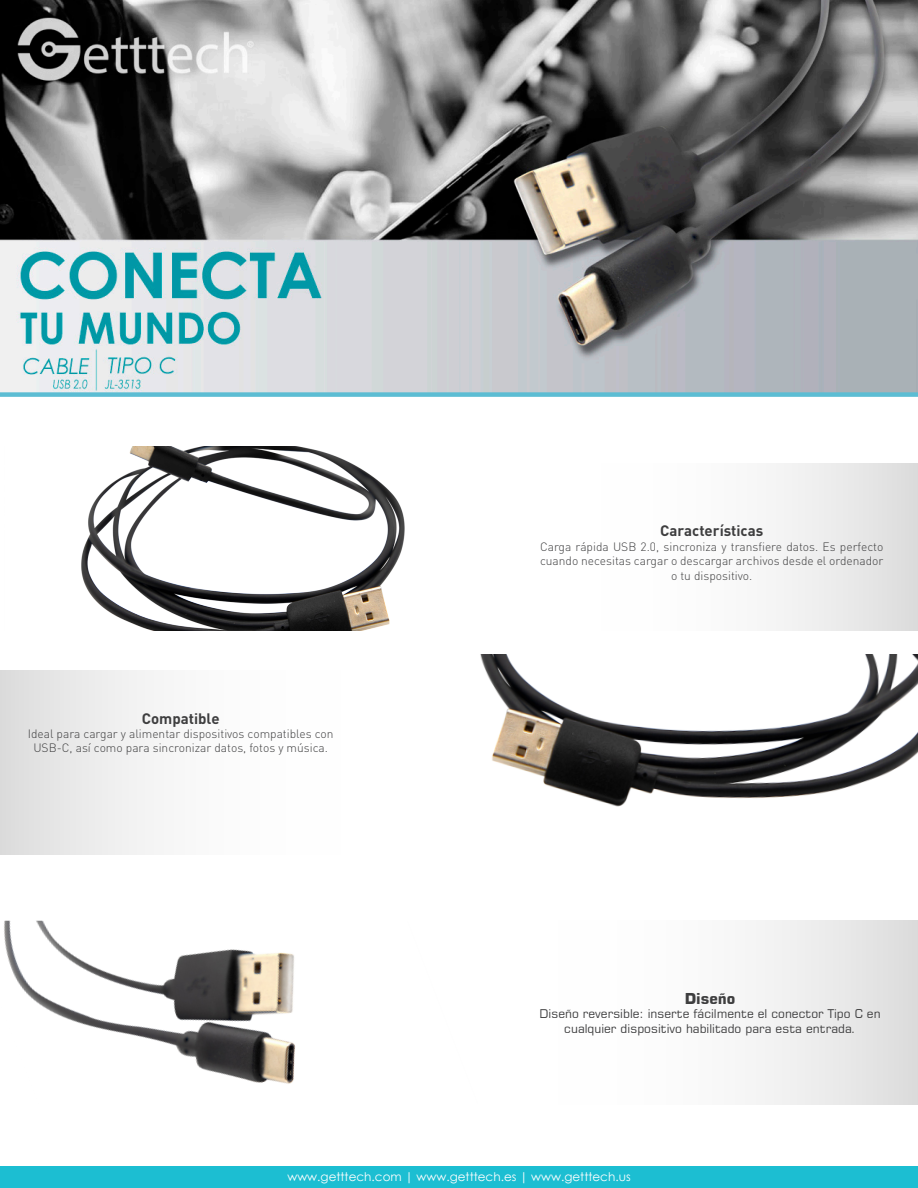
<style>
.page{position:relative;width:918px;height:1188px;background:#fff}
.page>*{position:absolute;margin:0;border:0;box-sizing:border-box;transform-origin:0 0}
.t1{font:700 15px "DIN Pro";color:#3e3e3f}
.t2{font:700 15px "Square 721 BT";color:#3e3e3f}
.t3{font:300 12px/14.4px "DIN Pro";color:#3e3e3f;text-align:center}
.t4{font:12px/14.4px "Square 721 BT";color:#3e3e3f;text-align:center}
.t5{font:12px "Century Gothic";color:#fff}
</style>
<div class="page">
<div style="left:0;top:1167px;width:918px;height:21px;background:#1cbed2"></div>
<img style="left:0;top:0;width:918px;height:392px">
<div style="left:0;top:392px;width:918px;height:5px;background:#5cbdd3"></div>
<img style="left:4px;top:921px;width:292px;height:163px">
<div style="left:527px;top:920px;width:391px;height:185px;background:linear-gradient(to right,#fff,#e2e2e2)"></div>
<div style="left:0;top:670px;width:369px;height:184px;background:linear-gradient(to right,#e2e2e2,#fff)"></div>
<div style="left:574px;top:464px;width:344px;height:166px;background:linear-gradient(to right,#fff,#e3e3e3)"></div>
<img style="left:480px;top:654px;width:438px;height:153px">
<img style="left:81px;top:446px;width:324px;height:184px">
<p class="t1" style="left:142px;top:706px;width:79px">Compatible</p>
<p class="t3" style="left:28px;top:725px;width:307px">Ideal para cargar y alimentar dispositivos compatibles con<br>USB-C, así como para sincronizar datos, fotos y música.</p>
<p class="t1" style="left:660px;top:518px;width:104px">Características</p>
<p class="t3" style="left:540px;top:538px;width:345px">Carga rápida USB 2.0, sincroniza y transfiere datos. Es perfecto cuando necesitas cargar o descargar archivos desde el ordenador o tu dispositivo.</p>
<p class="t2" style="left:685px;top:989px;width:52px">Diseño</p>
<p class="t4" style="left:540px;top:1007px;width:343px">Diseño reversible: inserte fácilmente el conector Tipo C en cualquier dispositivo habilitado para esta entrada.</p>
<p class="t5" style="left:287px;top:1168px;width:345px">www.getttech.com | www.getttech.es | www.getttech.us</p>
</div>
